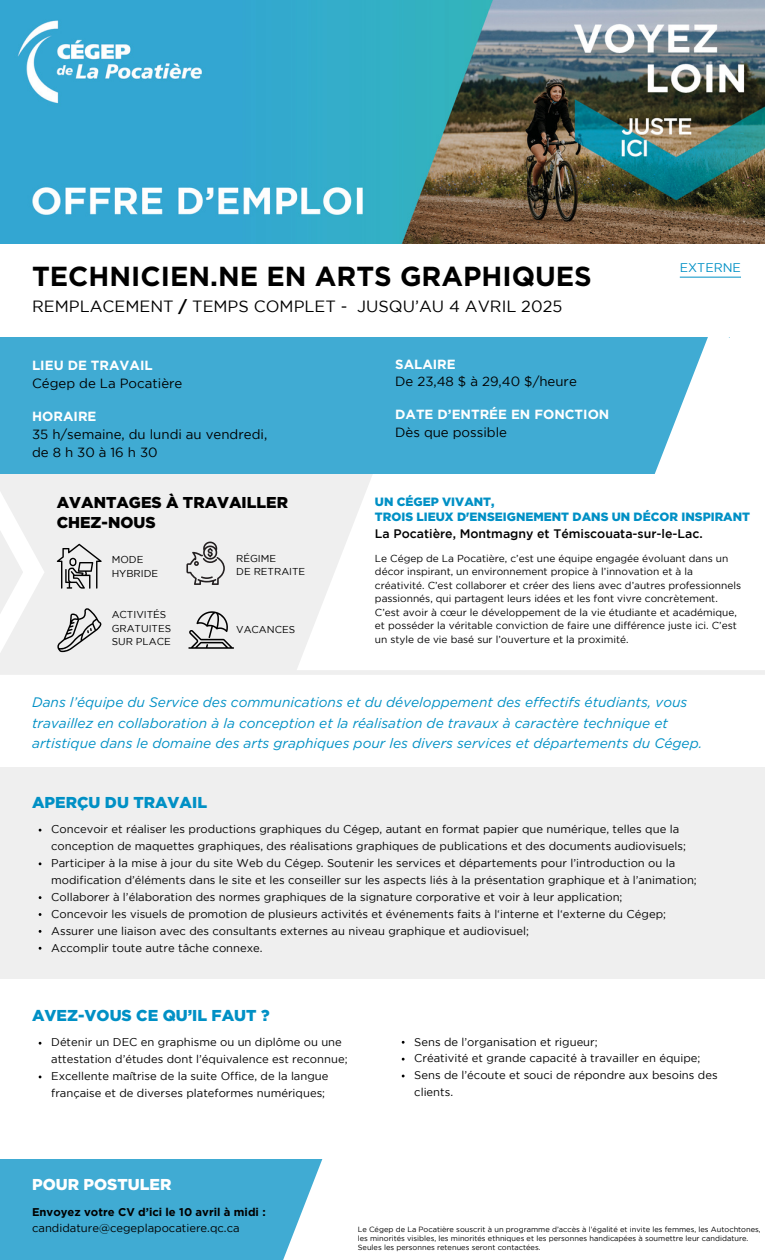
<style>
.page{position:relative;width:765px;height:1260px;background:#fff}
.page>*{position:absolute;margin:0;border:0;box-sizing:border-box;transform-origin:0 0}
.t1{font:700 27.5px "Gotham";color:#000}
.t2{font:16.25px "Gotham";color:#000}
.t3{font:900 15.75px "Gotham";color:#0090c5}
.t4{font:900 15.75px/20.6px "Gotham";color:#000}
.t5{font:900 15.75px "Gotham";color:#fff}
.t6{font:italic 13.75px/20.6px "Gotham";color:#0090c5}
.t7{font:13.25px/18.2px "Gotham";color:#000}
.t8{font:700 13.25px/17.8px "Gotham";color:#fff}
.t9{font:12.5px "Gotham";color:#0090c5}
.t10{font:500 12.38px "Gotham";color:#000}
.t11{font:900 12px "Gotham";color:#0090c5}
.t12{font:11.25px/16.9px "Gotham";color:#000}
.t13{font:700 11.25px "Gotham";color:#000}
.t14{font:10.12px/13.5px "Gotham";color:#000}
.t15{font:10px "Gotham";color:#000}
.t16{font:7.5px "Gotham";color:#000}
.s1{font-weight:700}
.s2{font-weight:700;color:#fff}
.s3{font-weight:400;color:#000}
</style>
<div class="page">
<div style="left:0;top:474px;width:373px;height:197px;background:#efefef"></div>
<svg style="left:297px;top:475px;width:76px;height:195px;fill:#fdfdfd"></svg>
<div style="left:0;top:767px;width:765px;height:212px;background:#efefef"></div>
<div style="left:0;top:338px;width:729px;height:136px;background:#40abd3"></div>
<svg style="left:652px;top:337px;width:78px;height:137px"></svg>
<div style="left:0;top:1159px;width:335px;height:101px;background:#40abd3"></div>
<svg style="left:283px;top:1159px;width:52px;height:101px"></svg>
<svg style="left:0;top:492px;width:44px;height:160px"></svg>
<svg style="left:57px;top:544px;width:45px;height:45px"></svg>
<svg style="left:57px;top:608px;width:45px;height:44px"></svg>
<svg style="left:186px;top:542px;width:39px;height:43px"></svg>
<svg style="left:188px;top:611px;width:46px;height:38px"></svg>
<div style="left:0;top:670px;width:765px;height:5px;background:#efefef"></div>
<hr style="left:680px;top:277px;width:61px;height:1px;background:#0090c5">
<img style="left:0;top:0;width:765px;height:243px">
<p class="t1" style="left:32px;top:260px;width:561px">TECHNICIEN.NE EN ARTS GRAPHIQUES</p>
<p class="t2" style="left:32px;top:300px;width:532px">REMPLACEMENT <span class="s1">/</span> TEMPS COMPLET - JUSQU’AU 4 AVRIL 2025</p>
<h2 class="t7" style="left:32px;top:357px;width:152px"><span class="s2">LIEU DE TRAVAIL<br></span>Cégep de La Pocatière</h2>
<p class="t7" style="left:32px;top:408px;width:237px"><span class="s2">HORAIRE<br></span>35 h/semaine, du lundi au vendredi, de8h30à16h30</p>
<p class="t7" style="left:395px;top:356px;width:183px;line-height:17.8px"><span class="s2">SALAIRE<br></span>De 23,48 $ à 29,40 $/heure</p>
<p class="t8" style="left:395px;top:405px;width:216px">DATE D’ENTRÉE EN FONCTION<br><span class="s3">Dès que possible</span></p>
<p class="t9" style="left:680px;top:263px;width:63px">EXTERNE</p>
<h5 class="t4" style="left:57px;top:492px;width:233px">AVANTAGES À TRAVAILLER<br>CHEZ-NOUS</h5>
<h2 class="t15" style="left:112px;top:556px;width:33px">MODE</h2>
<p class="t15" style="left:112px;top:569px;width:48px">HYBRIDE</p>
<p class="t15" style="left:236px;top:555px;width:42px">RÉGIME</p>
<p class="t15" style="left:236px;top:568px;width:71px">DE RETRAITE</p>
<p class="t15" style="left:112px;top:611px;width:56px">ACTIVITÉS</p>
<p class="t15" style="left:112px;top:625px;width:61px">GRATUITES</p>
<p class="t15" style="left:112px;top:638px;width:61px">SUR PLACE</p>
<h2 class="t15" style="left:236px;top:625px;width:61px">VACANCES</h2>
<p class="t11" style="left:375px;top:495px;width:121px">UN CÉGEP VIVANT,</p>
<p class="t11" style="left:375px;top:510px;width:377px">TROIS LIEUX D'ENSEIGNEMENT DANS UN DÉCOR INSPIRANT</p>
<p class="t10" style="left:375px;top:529px;width:329px">La Pocatière, Montmagny et Témiscouata-sur-le-Lac.</p>
<p class="t14" style="left:375px;top:552px;width:368px">Le Cégep de La Pocatière, c’est une équipe engagée évoluant dans un décor inspirant, un environnement propice à l’innovation et à la créativité. C’est collaborer et créer des liens avec d’autres professionnels passionnés, qui partagent leurs idées et les font vivre concrètement.<br>C’est avoir à cœur le développement de la vie étudiante et académique, et posséder la véritable conviction de faire une différence juste ici. C’est un style de vie basé sur l’ouverture et la proximité.</p>
<p class="t6" style="left:32px;top:692px;width:672px">Dans l’équipe du Service des communications et du développement des effectifs étudiants, vous travaillez en collaboration à la conception et la réalisation de travaux à caractère technique et artistique dans le domaine des arts graphiques pour les divers services et départements du Cégep.</p>
<h1 class="t3" style="left:32px;top:793px;width:176px">APERÇU DU TRAVAIL</h1>
<h4 class="t12" style="left:51px;top:822px;width:636px">Concevoir et réaliser les productions graphiques du Cégep, autant en format papier que numérique, telles que la conception de maquettes graphiques, des réalisations graphiques de publications et des documents audiovisuels;</h4>
<h3 class="t12" style="left:51px;top:856px;width:647px">Participer à la mise à jour du site Web du Cégep. Soutenir les services et départements pour l’introduction ou la modification d’éléments dans le site et les conseiller sur les aspects liés à la présentation graphique et à l’animation;</h3>
<h6 class="t12" style="left:51px;top:889px;width:573px">Collaborer à l’élaboration des normes graphiques de la signature corporative et voir à leur application;</h6>
<h6 class="t12" style="left:51px;top:906px;width:616px">Concevoir les visuels de promotion de plusieurs activités et événements faits à l‘interne et l‘externe du Cégep;</h6>
<h6 class="t12" style="left:51px;top:923px;width:479px">Assurer une liaison avec des consultants externes au niveau graphique et audiovisuel;</h6>
<h6 class="t12" style="left:51px;top:940px;width:213px">Accomplir toute autre tâche connexe.</h6>
<p class="t3" style="left:32px;top:1006px;width:239px">AVEZ-VOUS CE QU’IL FAUT ?</p>
<p class="t12" style="left:51px;top:1035px;width:298px">Détenir un DEC en graphisme ou un diplôme ou une attestation d’études dont l’équivalence est reconnue;</p>
<p class="t12" style="left:51px;top:1069px;width:279px">Excellente maîtrise de la suite Office, de la langue française et de diverses plateformes numériques;</p>
<p class="t12" style="left:414px;top:1034px;width:185px">Sens de l’organisation et rigueur;</p>
<p class="t12" style="left:414px;top:1051px;width:288px">Créativité et grande capacité à travailler en équipe;</p>
<p class="t12" style="left:414px;top:1068px;width:305px">Sens de l’écoute et souci de répondre aux besoins des clients.</p>
<p class="t5" style="left:32px;top:1176px;width:141px">POUR POSTULER</p>
<h2 class="t13" style="left:32px;top:1205px;width:235px">Envoyez votre CV d’ici le 10 avril à midi :</h2>
<p class="t12" style="left:32px;top:1221px;width:209px">candidature@cegeplapocatiere.qc.ca</p>
<p class="t16" style="left:358px;top:1227px;width:405px">Le Cégep de La Pocatière souscrit à un programme d’accès à l’égalité et invite les femmes, les Autochtones,</p>
<p class="t16" style="left:358px;top:1236px;width:392px">les minorités visibles, les minorités ethniques et les personnes handicapées à soumettre leur candidature.</p>
<p class="t16" style="left:358px;top:1244px;width:184px">Seules les personnes retenues seront contactées.</p>
</div>
